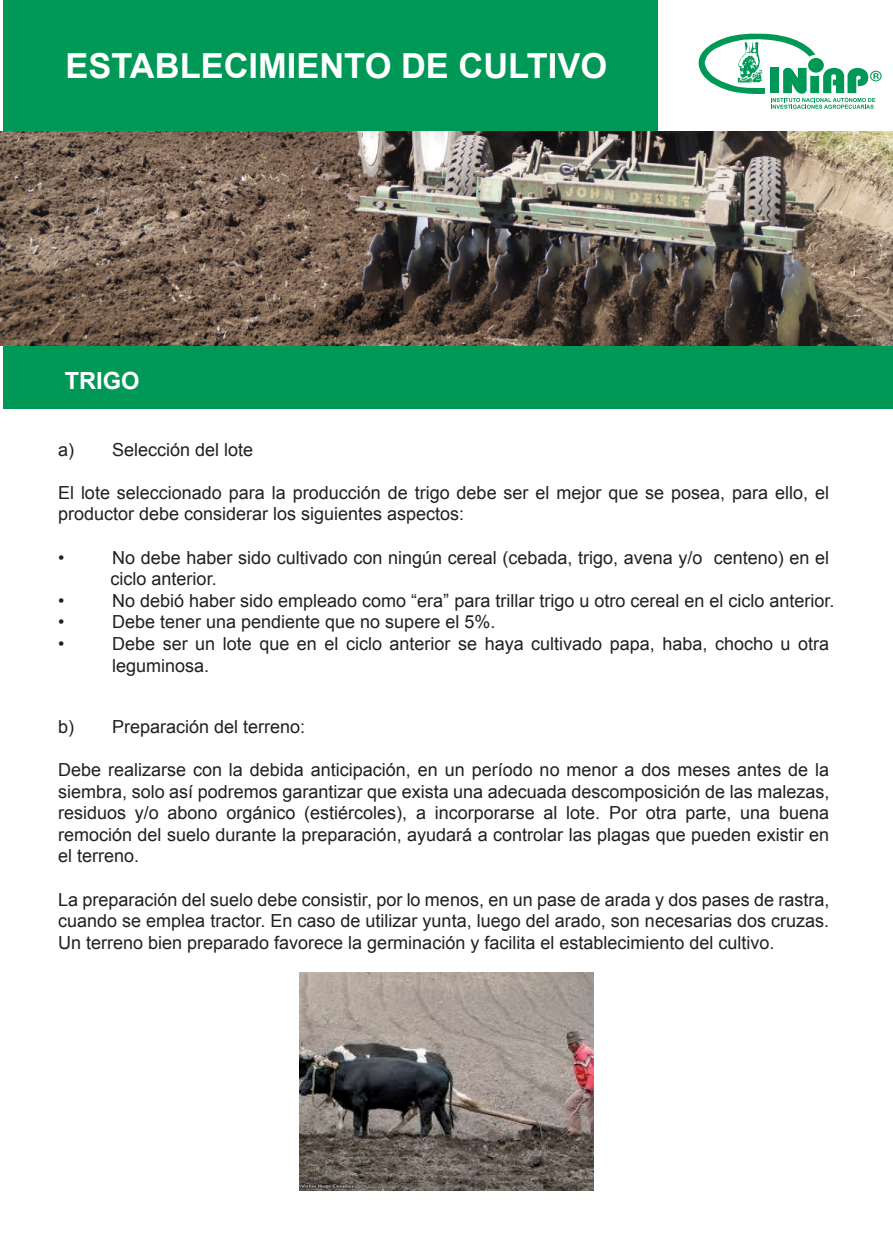
<style>
.page{position:relative;width:893px;height:1237px;background:#fff}
.page>*{position:absolute;margin:0;border:0;box-sizing:border-box;transform-origin:0 0}
.t1{font:700 34.5px "Arial";color:#fff}
.t2{font:700 23.7px "Arial";color:#fff}
.t3{font:18px/21.6px "Arial";color:#231f20}
</style>
<div class="page">
<svg style="left:698px;top:33px;width:184px;height:76px"></svg>
<div style="left:3px;top:0;width:655px;height:131px;background:#009856"></div>
<div style="left:3px;top:346px;width:890px;height:63px;background:#009856"></div>
<img style="left:299px;top:973px;width:295px;height:217px">
<img style="left:0;top:131px;width:893px;height:215px">
<h1 class="t1" style="left:66px;top:46px;width:543px">ESTABLECIMIENTO DE CULTIVO</h1>
<h2 class="t2" style="left:65px;top:367px;width:76px">TRIGO</h2>
<p class="t3" style="left:58px;top:440px;width:197px">a) Selección del lote</p>
<p class="t3" style="left:58px;top:483px;width:772px">El lote seleccionado para la producción de trigo debe ser el mejor que se posea, para ello, el productor debe considerar los siguientes aspectos:</p>
<p class="t3" style="left:58px;top:547px;width:8px">•</p>
<p class="t3" style="left:111px;top:548px;width:720px">No debe haber sido cultivado con ningún cereal (cebada, trigo, avena y/o centeno) en el ciclo anterior.</p>
<p class="t3" style="left:58px;top:590px;width:8px">•</p>
<p class="t3" style="left:112px;top:591px;width:724px">No debió haber sido empleado como “era” para trillar trigo u otro cereal en el ciclo anterior.</p>
<p class="t3" style="left:58px;top:611px;width:8px">•</p>
<p class="t3" style="left:112px;top:613px;width:385px">Debe tener una pendiente que no supere el 5%.</p>
<p class="t3" style="left:58px;top:633px;width:8px">•</p>
<p class="t3" style="left:112px;top:634px;width:719px">Debe ser un lote que en el ciclo anterior se haya cultivado papa, haba, chocho u otra leguminosa.</p>
<p class="t3" style="left:58px;top:717px;width:249px">b) Preparación del terreno:</p>
<p class="t3" style="left:58px;top:760px;width:773px;text-align:justify">Debe realizarse con la debida anticipación, en un período no menor a dos meses antes de la siembra, solo así podremos garantizar que exista una adecuada descomposición de las malezas, residuos y/o abono orgánico (estiércoles), a incorporarse al lote. Por otra parte, una buena remoción del suelo durante la preparación, ayudará a controlar las plagas que pueden existir en el terreno.</p>
<p class="t3" style="left:58px;top:890px;width:773px;text-align:justify">La preparación del suelo debe consistir, por lo menos, en un pase de arada y dos pases de rastra, cuando se emplea tractor. En caso de utilizar yunta, luego del arado, son necesarias dos cruzas.<br>Un terreno bien preparado favorece la germinación y facilita el establecimiento del cultivo.</p>
</div>
